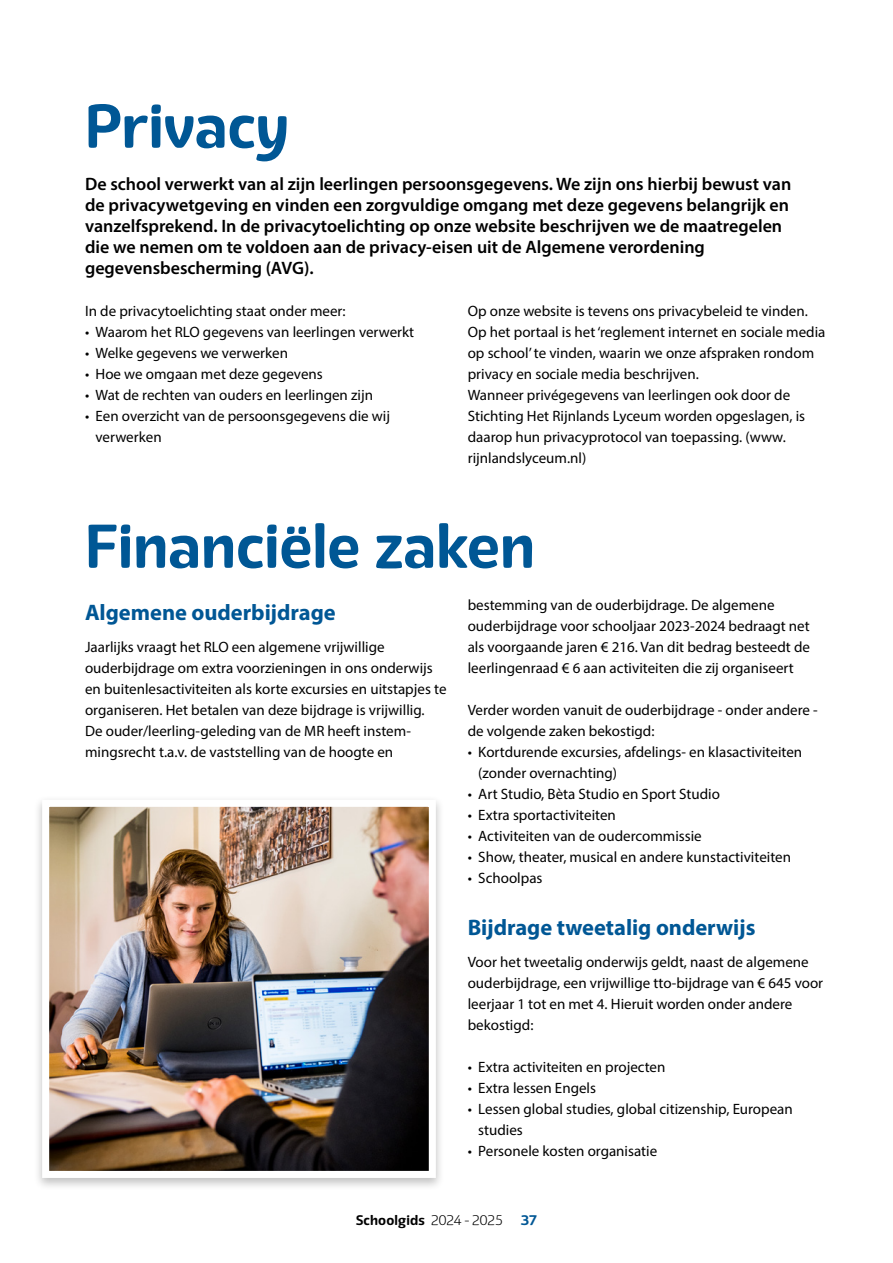
<style>
.page{position:relative;width:893px;height:1263px;background:#fff}
.page>*{position:absolute;margin:0;border:0;box-sizing:border-box;transform-origin:0 0}
.t1{font:700 60px "Eigerdals";letter-spacing:-.01em;color:#005795}
.t2{font:700 22.5px "Myriad Pro";color:#005795}
.t3{font:600 18px/21px "Myriad Pro";color:#000}
.t4{font:15px/21px "Myriad Pro";color:#000}
.t5{font:700 13.5px "Eigerdals";letter-spacing:.015em;color:#000}
.t6{font:700 13.5px "Eigerdals";color:#005795}
.s1{font-weight:300}
</style>
<div class="page">
<div style="left:34px;top:795px;width:411px;height:396px;background:#000;opacity:.25"></div>
<img style="left:50px;top:808px;width:378px;height:362px">
<div style="left:42px;top:800px;width:394px;height:378px;border:7px solid #fff"></div>
<h1 class="t1" style="left:85px;top:90px;width:206px">Privacy</h1>
<p class="t3" style="left:85px;top:173px;width:708px">De school verwerkt van al zijn leerlingen persoonsgegevens. We zijn ons hierbij bewust van de privacywetgeving en vinden een zorgvuldige omgang met deze gegevens belangrijk en vanzelfsprekend. In de privacytoelichting op onze website beschrijven we de maatregelen die we nemen om te voldoen aan de privacy-eisen uit de Algemene verordening gegevensbescherming (AVG).</p>
<p class="t4" style="left:85px;top:300px;width:262px">In de privacytoelichting staat onder meer:</p>
<p class="t4" style="left:85px;top:321px;width:331px">• Waarom het RLO gegevens van leerlingen verwerkt</p>
<p class="t4" style="left:85px;top:342px;width:205px">• Welke gegevens we verwerken</p>
<p class="t4" style="left:85px;top:363px;width:239px">• Hoe we omgaan met deze gegevens</p>
<p class="t4" style="left:85px;top:384px;width:289px">• Wat de rechten van ouders en leerlingen zijn</p>
<p class="t4" style="left:96px;top:405px;width:296px;text-indent:-11px">• Een overzicht van de persoonsgegevens die wij verwerken</p>
<p class="t4" style="left:468px;top:300px;width:359px">Op onze website is tevens ons privacybeleid te vinden.<br>Op het portaal is het ‘reglement internet en sociale media op school’ te vinden, waarin we onze afspraken rondom privacy en sociale media beschrijven.<br>Wanneer privégegevens van leerlingen ook door de Stichting Het Rijnlands Lyceum worden opgeslagen, is daarop hun privacyprotocol van toepassing. (www. rijnlandslyceum.nl)</p>
<h1 class="t1" style="left:85px;top:510px;width:452px">Financiële zaken</h1>
<p class="t4" style="left:468px;top:594px;width:344px">bestemming van de ouderbijdrage. De algemene ouderbijdrage voor schooljaar 2023-2024 bedraagt net als voorgaande jaren € 216. Van dit bedrag besteedt de leerlingenraad € 6 aan activiteiten die zij organiseert</p>
<p class="t4" style="left:468px;top:699px;width:352px">Verder worden vanuit de ouderbijdrage - onder andere - de volgende zaken bekostigd:</p>
<p class="t4" style="left:478px;top:741px;width:325px;text-indent:-11px">• Kortdurende excursies, afdelings- en klasactiviteiten (zonder overnachting)</p>
<p class="t4" style="left:468px;top:783px;width:254px">• Art Studio, Bèta Studio en Sport Studio</p>
<p class="t4" style="left:468px;top:804px;width:150px">• Extra sportactiviteiten</p>
<p class="t4" style="left:468px;top:825px;width:236px">• Activiteiten van de oudercommissie</p>
<p class="t4" style="left:468px;top:846px;width:325px">• Show, theater, musical en andere kunstactiviteiten</p>
<p class="t4" style="left:468px;top:867px;width:76px">• Schoolpas</p>
<h2 class="t2" style="left:468px;top:913px;width:289px">Bijdrage tweetalig onderwijs</h2>
<p class="t4" style="left:468px;top:951px;width:357px">Voor het tweetalig onderwijs geldt, naast de algemene ouderbijdrage, een vrijwillige tto-bijdrage van € 645 voor leerjaar 1 tot en met 4. Hieruit worden onder andere bekostigd:</p>
<p class="t4" style="left:468px;top:1056px;width:199px">• Extra activiteiten en projecten</p>
<p class="t4" style="left:468px;top:1077px;width:130px">• Extra lessen Engels</p>
<p class="t4" style="left:478px;top:1098px;width:316px;text-indent:-11px">• Lessen global studies, global citizenship, European studies</p>
<p class="t4" style="left:468px;top:1140px;width:191px">• Personele kosten organisatie</p>
<h2 class="t2" style="left:85px;top:598px;width:252px">Algemene ouderbijdrage</h2>
<p class="t4" style="left:85px;top:636px;width:363px">Jaarlijks vraagt het RLO een algemene vrijwillige ouderbijdrage om extra voorzieningen in ons onderwijs en buitenlesactiviteiten als korte excursies en uitstapjes te organiseren. Het betalen van deze bijdrage is vrijwillig.<br>De ouder/leerling-geleding van de MR heeft instem&shy;mingsrecht t.a.v. de vaststelling van de hoogte en</p>
<p class="t5" style="left:356px;top:1212px;width:148px">Schoolgids <span class="s1">2024 - 2025</span></p>
<p class="t6" style="left:521px;top:1212px;width:17px">37</p>
</div>
